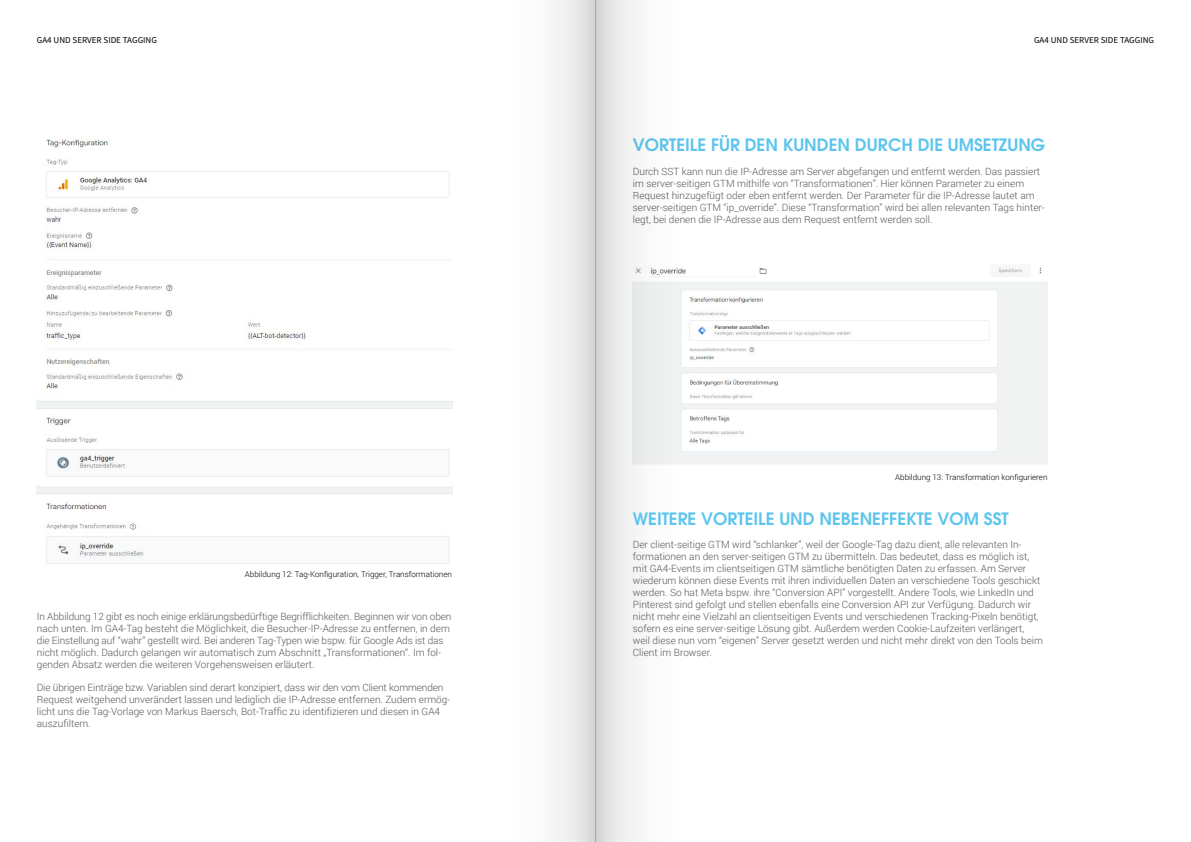
<style>
.page{position:relative;width:1191px;height:842px;background:#fff}
.page>*{position:absolute;margin:0;border:0;box-sizing:border-box;transform-origin:0 0}
.Subline{font:600 17px "ITC Avant Garde Pro";color:#5dc5ed}
.Fließtext{font:300 10px/12px "Roboto";color:#575756}
.t1{font:9px "Source Sans Pro";color:#000}
.Fußnote{font:300 8px "Roboto";color:#000}
</style>
<div class="page">
<img style="left:37px;top:139px;width:415px;height:425px">
<img style="left:684px;top:265px;width:363px;height:199px">
<div style="left:506px;top:0;width:89px;height:842px;background:#fbfbfb"></div>
<svg style="left:619px;top:0;width:65px;height:842px"></svg>
<div style="left:572px;top:0;width:23px;height:842px;background:linear-gradient(to bottom,#e2e2e2,#e2e2e1)"></div>
<div style="left:595px;top:0;width:24px;height:842px;background:linear-gradient(to right,#d1d1d1,#ececed)"></div>
<p class="t1" style="left:37px;top:34px;width:122px">GA4 UND SERVER SIDE TAGGING</p>
<p class="t1" style="left:1034px;top:34px;width:122px">GA4 UND SERVER SIDE TAGGING</p>
<p class="Fußnote" style="left:245px;top:568px;width:209px">Abbildung 12: Tag-Konfiguration, Trigger, Transformationen</p>
<p class="Fließtext" style="left:37px;top:610px;width:416px">In Abbildung 12 gibt es noch einige erklärungsbedürftige Begrifflichkeiten. Beginnen wir von oben nach unten. Im GA4-Tag besteht die Möglichkeit, die Besucher-IP-Adresse zu entfernen, in dem die Einstellung auf “wahr” gestellt wird. Bei anderen Tag-Typen wie bspw. für Google Ads ist das nicht möglich. Dadurch gelangen wir automatisch zum Abschnitt „Transformationen“. Im fol&shy;genden Absatz werden die weiteren Vorgehensweisen erläutert.</p>
<p class="Fließtext" style="left:37px;top:681px;width:415px">Die übrigen Einträge bzw. Variablen sind derart konzipiert, dass wir den vom Client kommenden Request weitgehend unverändert lassen und lediglich die IP-Adresse entfernen. Zudem ermög&shy;licht uns die Tag-Vorlage von Markus Baersch, Bot-Traffic zu identifizieren und diesen in GA4 auszufiltern.</p>
<h3 class="Subline" style="left:633px;top:134px;width:414px">VORTEILE FÜR DEN KUNDEN DURCH DIE UMSETZUNG</h3>
<p class="Fließtext" style="left:633px;top:165px;width:413px">Durch SST kann nun die IP-Adresse am Server abgefangen und entfernt werden. Das passiert im server-seitigen GTM mithilfe von “Transformationen”. Hier können Parameter zu einem Request hinzugefügt oder eben entfernt werden. Der Parameter für die IP-Adresse lautet am server-seitigen GTM “ip_override”. Diese “Transformation” wird bei allen relevanten Tags hinter&shy;legt, bei denen die IP-Adresse aus dem Request entfernt werden soll.</p>
<p class="Fußnote" style="left:895px;top:471px;width:154px">Abbildung 13: Transformation konfigurieren</p>
<h3 class="Subline" style="left:633px;top:508px;width:377px">WEITERE VORTEILE UND NEBENEFFEKTE VOM SST</h3>
<p class="Fließtext" style="left:633px;top:538px;width:411px">Der client-seitige GTM wird “schlanker”, weil der Google-Tag dazu dient, alle relevanten In&shy;formationen an den server-seitigen GTM zu übermitteln. Das bedeutet, dass es möglich ist, mit GA4-Events im clientseitigen GTM sämtliche benötigten Daten zu erfassen. Am Server wiederum können diese Events mit ihren individuellen Daten an verschiedene Tools geschickt werden. So hat Meta bspw. ihre “Conversion API” vorgestellt. Andere Tools, wie LinkedIn und Pinterest sind gefolgt und stellen ebenfalls eine Conversion API zur Verfügung. Dadurch wir nicht mehr eine Vielzahl an clientseitigen Events und verschiedenen Tracking-Pixeln benötigt, sofern es eine server-seitige Lösung gibt. Außerdem werden Cookie-Laufzeiten verlängert, weil diese nun vom “eigenen” Server gesetzt werden und nicht mehr direkt von den Tools beim Client im Browser.</p>
</div>
